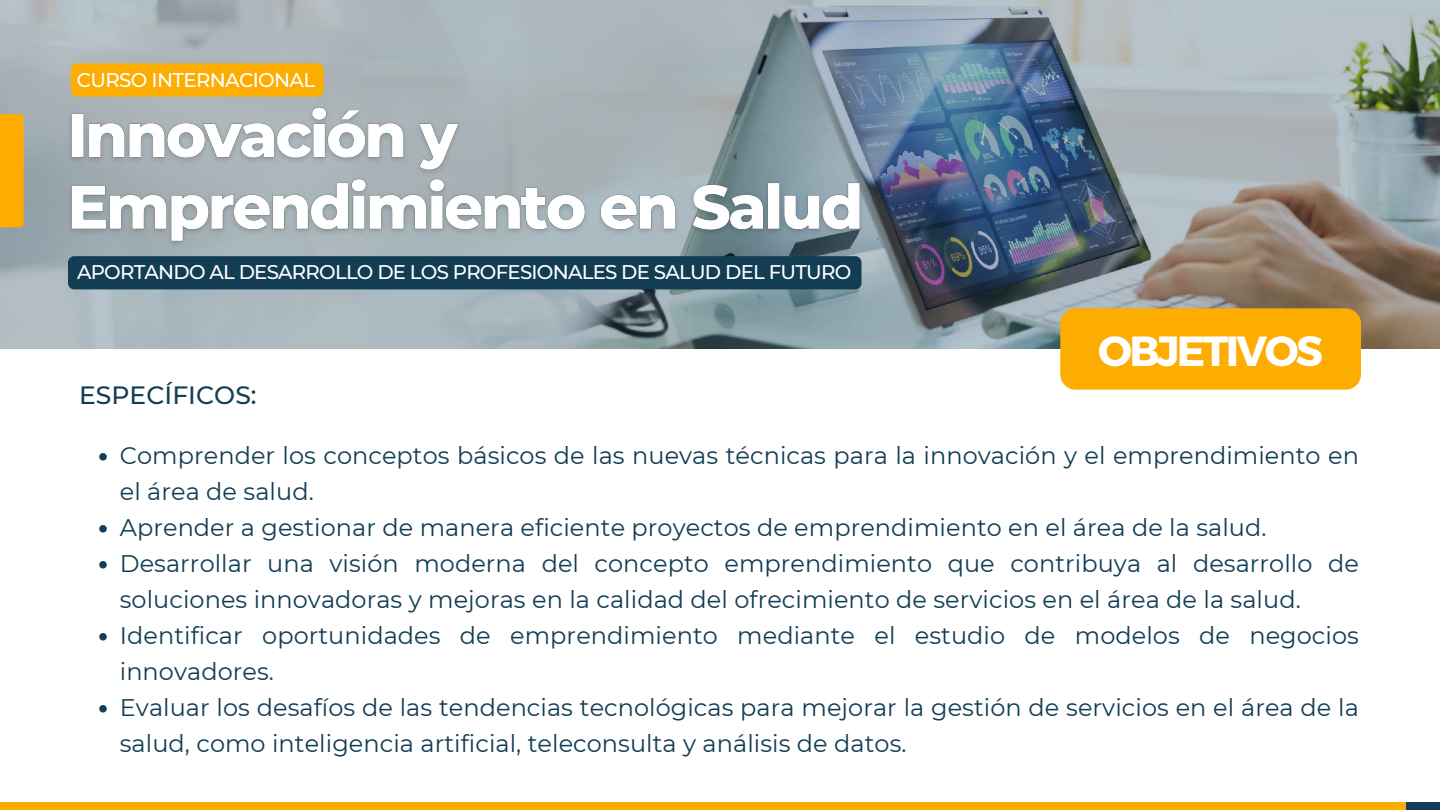
<style>
.page{position:relative;width:1440px;height:810px;background:#fff}
.page>*{position:absolute;margin:0;border:0;box-sizing:border-box;transform-origin:0 0}
.t1{font:700 42.1px "Montserrat";letter-spacing:-.06em;color:#fff}
.t2{font:500 25px "Montserrat";letter-spacing:.005em;color:#123d54}
.t3{font:24px/36px "Montserrat";letter-spacing:.005em;color:#123d54}
.t4{font:500 19.8px "Montserrat";letter-spacing:-.04em;color:#fff}
</style>
<div class="page">
<img style="left:0;top:0;width:1440px;height:349px">
<div style="left:0;top:802px;width:1406px;height:8px;background:#fdac01"></div>
<div style="left:1406px;top:802px;width:34px;height:8px;background:#123d54"></div>
<svg style="left:99px;top:453px;width:8px;height:8px"></svg>
<svg style="left:99px;top:525px;width:8px;height:8px"></svg>
<svg style="left:99px;top:561px;width:8px;height:8px"></svg>
<svg style="left:99px;top:633px;width:8px;height:8px"></svg>
<svg style="left:99px;top:705px;width:8px;height:8px"></svg>
<div style="left:1060px;top:308px;width:301px;height:82px;background:#fdac01;border-radius:15px"></div>
<div style="left:0;top:114px;width:24px;height:113px;background:#fdac01"></div>
<img style="left:64px;top:97px;width:803px;height:154px">
<div style="left:68px;top:256px;width:793px;height:33px;background:#123d54;border-radius:6px"></div>
<div style="left:71px;top:63px;width:253px;height:34px;background:#fdac01;border-radius:6px"></div>
<p class="t4" style="left:77px;top:67px;width:240px">CURSO INTERNACIONAL</p>
<p class="t4" style="left:77px;top:260px;width:776px">APORTANDO AL DESARROLLO DE LOS PROFESIONALES DE SALUD DEL FUTURO</p>
<p class="t2" style="left:79px;top:380px;width:179px">ESPECÍFICOS:</p>
<h1 class="t1" style="left:1098px;top:324px;width:226px">OBJETIVOS</h1>
<p class="t3" style="left:120px;top:438px;width:1241px">Comprender los conceptos básicos de las nuevas técnicas para la innovación y el emprendimiento en el área de salud.<br>Aprender a gestionar de manera eficiente proyectos de emprendimiento en el área de la salud.<br>Desarrollar una visión moderna del concepto emprendimiento que contribuya al desarrollo de soluciones innovadoras y mejoras en la calidad del ofrecimiento de servicios en el área de la salud.<br>Identificar oportunidades de emprendimiento mediante el estudio de modelos de negocios innovadores.<br>Evaluar los desafíos de las tendencias tecnológicas para mejorar la gestión de servicios en el área de la salud, como inteligencia artificial, teleconsulta y análisis de datos.</p>
</div>
